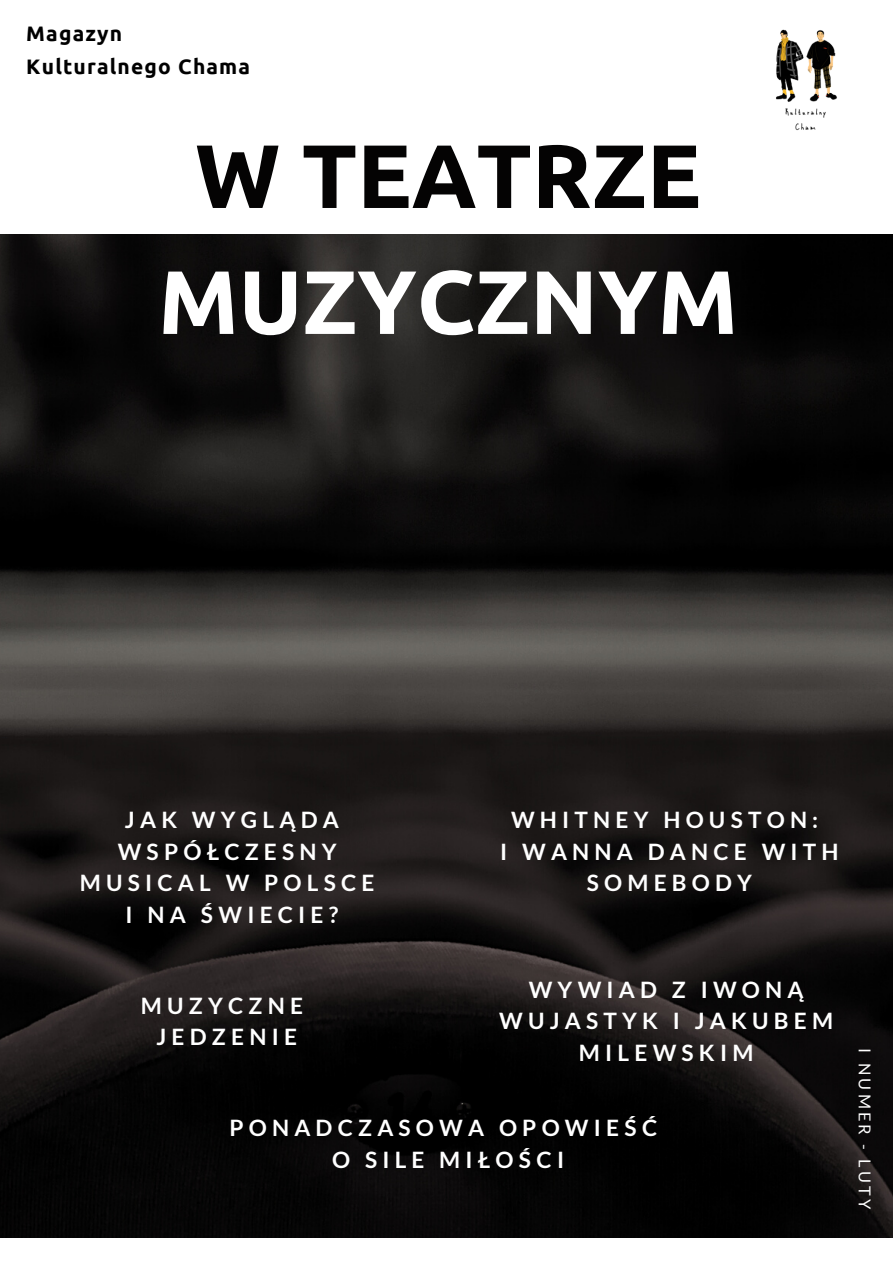
<style>
.page{position:relative;width:893px;height:1264px;background:#fff}
.page>*{position:absolute;margin:0;border:0;box-sizing:border-box;transform-origin:0 0}
.t1{font:700 89.85px "Ubuntu";color:#fff}
.t2{font:700 89.85px "Ubuntu";color:#040303}
.t3{font:700 22.65px/31.5px "Lato";letter-spacing:.23em;color:#fff;text-align:center}
.t4{font:700 21px/32.5px "Ubuntu";letter-spacing:.055em;color:#000}
.t5{font:16.35px "Lato";letter-spacing:.19em;color:#fff}
</style>
<div class="page">
<img style="left:0;top:234px;width:892px;height:1003px">
<img style="left:776px;top:29px;width:61px;height:102px">
<p class="t4" style="left:26px;top:17px;width:225px">Magazyn<br>Kulturalnego Chama</p>
<h1 class="t2" style="left:195px;top:124px;width:507px">W TEATRZE</h1>
<h1 class="t1" style="left:158px;top:250px;width:581px">MUZYCZNYM</h1>
<p class="t3" style="left:80px;top:803px;width:296px">JAK WYGLĄDA<br>WSPÓŁCZESNY<br>MUSICAL W POLSCE<br>I NA ŚWIECIE?</p>
<p class="t3" style="left:500px;top:803px;width:340px">WHITNEY HOUSTON:<br>I WANNA DANCE WITH<br>SOMEBODY</p>
<p class="t3" style="left:141px;top:988px;width:164px">MUZYCZNE<br>JEDZENIE</p>
<p class="t3" style="left:499px;top:973px;width:335px">WYWIAD Z IWONĄ<br>WUJASTYK I JAKUBEM<br>MILEWSKIM</p>
<p class="t3" style="left:229px;top:1111px;width:429px">PONADCZASOWA OPOWIEŚĆ<br>O SILE MIŁOŚCI</p>
<p class="t5" style="left:874px;top:1048px;width:162px;rotate:90deg">I NUMER - LUTY</p>
</div>
